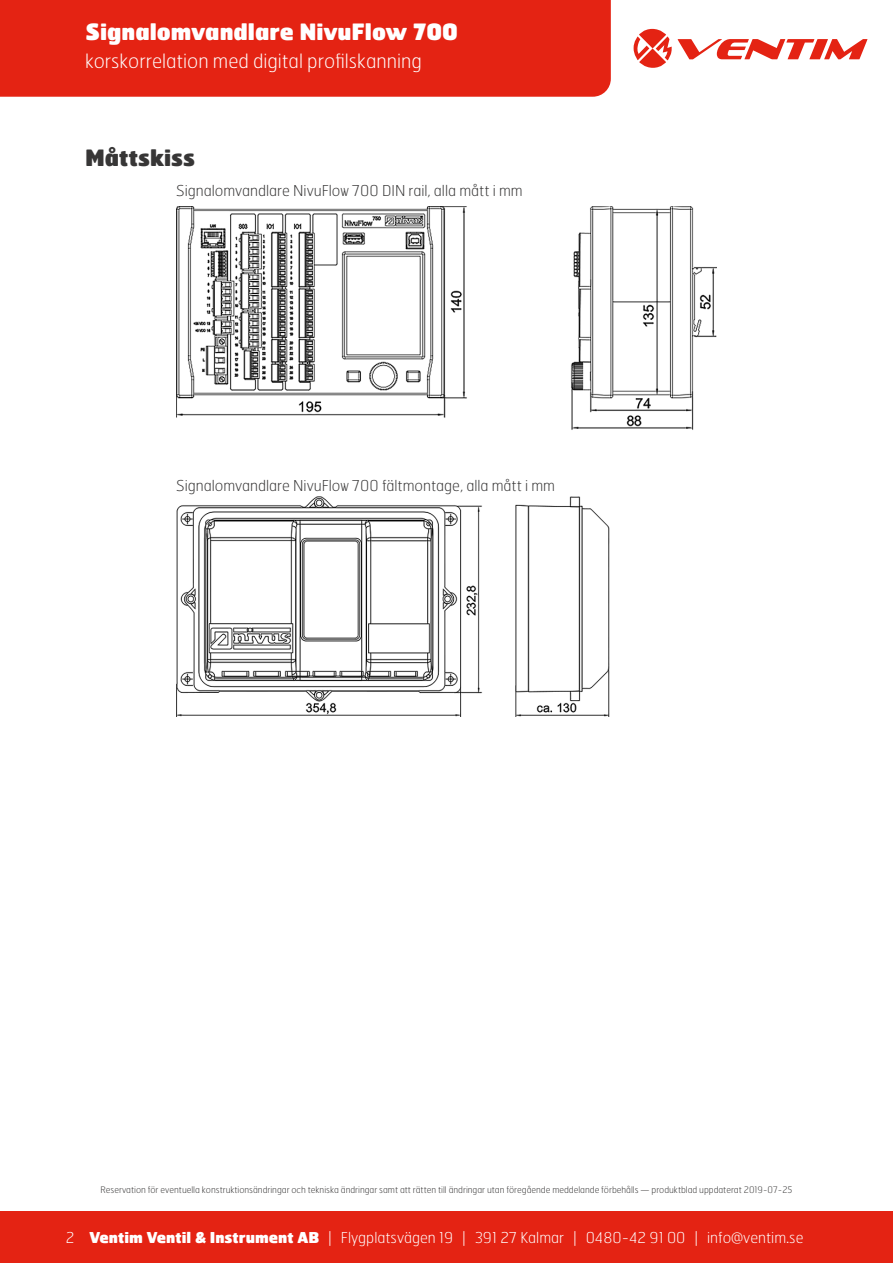
<style>
.page{position:relative;width:893px;height:1263px;background:#fff}
.page>*{position:absolute;margin:0;border:0;box-sizing:border-box;transform-origin:0 0}
.t1{font:900 22.5px "Hermes FB";color:#fff}
.t2{font:900 22.5px "Hermes FB";color:#373636}
.t3{font:100 19.5px "Hermes FB";color:#fff}
.t4{font:100 15px "Hermes FB";color:#373636}
.t5{font:100 15px "Hermes FB";color:#fff}
.t6{font:100 9px "Hermes FB";color:#373636}
.s1{font-weight:900}
</style>
<div class="page">
<div style="left:0;top:0;width:611px;height:97px;background:#e42313"></div>
<svg style="left:634px;top:29px;width:38px;height:39px"></svg>
<svg style="left:678px;top:39px;width:189px;height:20px"></svg>
<div style="left:0;top:1212px;width:893px;height:51px;background:#e42313"></div>
<img style="left:176px;top:206px;width:541px;height:510px">
<h1 class="t1" style="left:85px;top:16px;width:374px">Signalomvandlare NivuFlow 700</h1>
<h2 class="t3" style="left:85px;top:48px;width:338px">korskorrelation med digital profilskanning</h2>
<h1 class="t2" style="left:85px;top:143px;width:112px">Måttskiss</h1>
<h3 class="t4" style="left:176px;top:181px;width:348px">Signalomvandlare NivuFlow 700 DIN rail, alla mått i mm</h3>
<h3 class="t4" style="left:176px;top:476px;width:381px">Signalomvandlare NivuFlow 700 fältmontage, alla mått i mm</h3>
<p class="t6" style="left:100px;top:1184px;width:694px">Reservation för eventuella konstruktionsändringar och tekniska ändringar samt att rätten till ändringar utan föregående meddelande förbehålls — produktblad uppdaterat 2019-07-25</p>
<h3 class="t5" style="left:66px;top:1228px;width:739px">2 <span class="s1">Ventim Ventil &amp; Instrument AB</span> | Flygplatsvägen 19 | 391 27 Kalmar | 0480-42 91 00 | info@ventim.se</h3>
</div>
